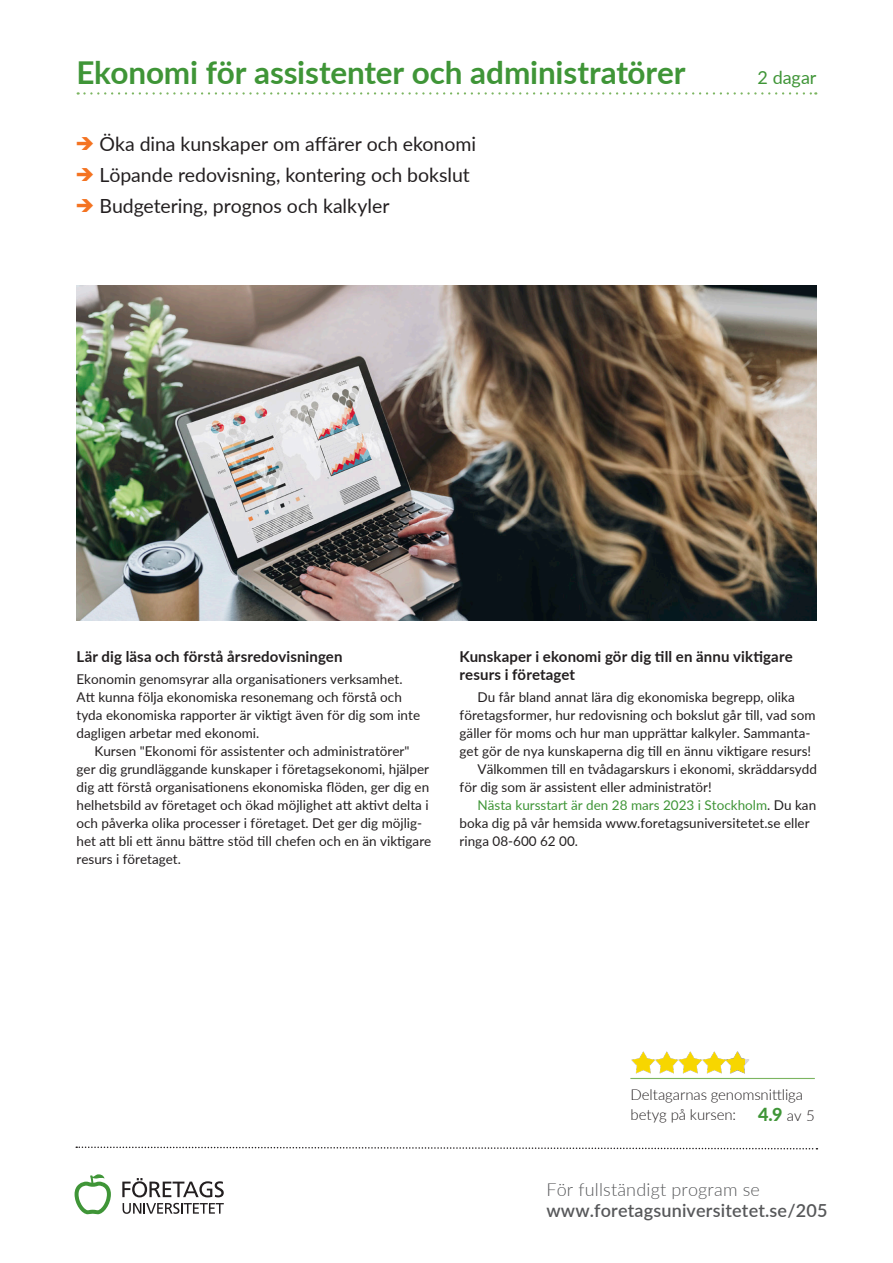
<style>
.page{position:relative;width:893px;height:1263px;background:#fff}
.page>*{position:absolute;margin:0;border:0;box-sizing:border-box;transform-origin:0 0}
.Puff-brodtext-rubrik{font:700 31.5px "Lato";letter-spacing:-.005em;color:#3f9537}
.t1{font:19.5px "Lato";letter-spacing:-.005em;color:#231f20}
.www{font:600 18px "Lato";letter-spacing:.01em;color:#57585a}
.www-2{font:300 18px "Lato";letter-spacing:.01em;color:#57585a}
.Puff-brodtext-rubrik-2{font:18px "Lato";letter-spacing:-.005em;color:#3f9537}
.Saljtext-mellanrubri{font:700 15px/18px "Lato";letter-spacing:.01em;color:#231f20}
.betyg{font:300 15px/19.5px "Lato";letter-spacing:-.005em;color:#231f20}
.Saljtext-brodtext{font:13.5px/18px "Lato";color:#231f20}
.s1{color:#3f9537}
.s2{font-weight:800;font-size:18px;color:#3f9537}
</style>
<div class="page">
<img style="left:744px;top:1058px;width:5px;height:15px">
<svg style="left:75px;top:1174px;width:36px;height:40px"></svg>
<svg style="left:123px;top:1203px;width:101px;height:11px"></svg>
<svg style="left:122px;top:1178px;width:102px;height:19px"></svg>
<img style="left:77px;top:285px;width:739px;height:336px">
<svg style="left:78px;top:92px;width:738px;height:3px"></svg>
<svg style="left:76px;top:1146px;width:741px;height:4px"></svg>
<hr style="left:630px;top:1078px;width:185px;height:1px;background:#7cb561">
<img style="left:631px;top:1051px;width:113px;height:22px">
<p class="Puff-brodtext-rubrik" style="left:77px;top:49px;width:611px">Ekonomi för assistenter och administratörer</p>
<p class="Puff-brodtext-rubrik-2" style="left:758px;top:64px;width:60px">2 dagar</p>
<p class="t1" style="left:99px;top:130px;width:378px">Öka dina kunskaper om affärer och ekonomi</p>
<p class="t1" style="left:99px;top:161px;width:372px">Löpande redovisning, kontering och bokslut</p>
<p class="t1" style="left:99px;top:192px;width:292px">Budgetering, prognos och kalkyler</p>
<p class="Saljtext-mellanrubri" style="left:77px;top:647px;width:267px">Lär dig läsa och förstå årsredovisningen</p>
<p class="Saljtext-brodtext" style="left:77px;top:670px;width:345px">Ekonomin genomsyrar alla organisationers verksamhet.<br>Att kunna följa ekonomiska resonemang och förstå och tyda ekonomiska rapporter är viktigt även för dig som inte dagligen arbetar med ekonomi.</p>
<p class="Saljtext-brodtext" style="left:77px;top:742px;width:356px;text-indent:18px">Kursen "Ekonomi för assistenter och administratörer" ger dig grundläggande kunskaper i företagsekonomi, hjälper dig att förstå organisationens ekonomiska flöden, ger dig en helhetsbild av företaget och ökad möjlighet att aktivt delta i och påverka olika processer i företaget. Det ger dig möjlig&shy;het att bli ett ännu bättre stöd till chefen och en än viktigare resurs i företaget.</p>
<p class="Saljtext-mellanrubri" style="left:460px;top:647px;width:335px">Kunskaper i ekonomi gör dig till en ännu viktigare resurs i företaget</p>
<p class="Saljtext-brodtext" style="left:460px;top:688px;width:357px;text-align:center">Du får bland annat lära dig ekonomiska begrepp, olika företagsformer, hur redovisning och bokslut går till, vad som gäller för moms och hur man upprättar kalkyler. Sammanta&shy;get gör de nya kunskaperna dig till en ännu viktigare resurs!</p>
<p class="Saljtext-brodtext" style="left:460px;top:760px;width:359px;text-indent:18px">Välkommen till en tvådagarskurs i ekonomi, skräddarsydd för dig som är assistent eller administratör!</p>
<p class="Saljtext-brodtext" style="left:460px;top:796px;width:358px;text-indent:18px"><span class="s1">Nästa kursstart är den 28 mars 2023 i Stockholm</span>. Du kan boka dig på vår hemsida www.foretagsuniversitetet.se eller ringa 08-600 62 00.</p>
<p class="betyg" style="left:630px;top:1084px;width:186px">Deltagarnas genomsnittliga betyg på kursen: <span class="s2">4.9</span> av 5</p>
<p class="www-2" style="left:546px;top:1177px;width:215px">För fullständigt program se</p>
<p class="www" style="left:546px;top:1198px;width:283px">www.foretagsuniversitetet.se/205</p>
</div>
